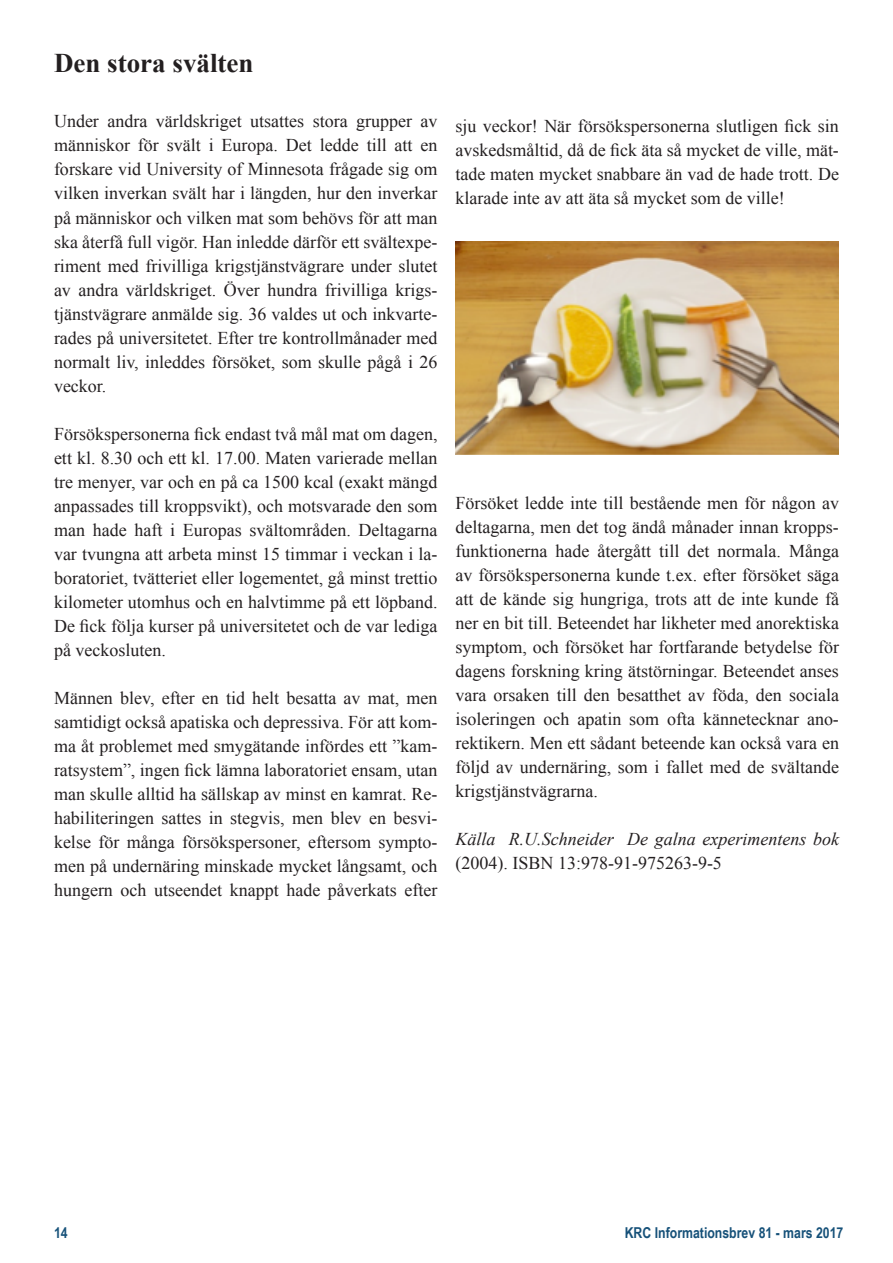
<style>
.page{position:relative;width:893px;height:1263px;background:#fff}
.page>*{position:absolute;margin:0;border:0;box-sizing:border-box;transform-origin:0 0}
.t1{font:700 27px "Times New Roman";color:#231f20}
.t2{font:18px/24px "Times New Roman";color:#231f20;text-align:justify}
.t3{font:italic 18px/24px "Times New Roman";color:#231f20}
.t4{font:700 15px "Arial Narrow";color:#165179}
.s1{font-style:normal}
</style>
<div class="page">
<img style="left:455px;top:242px;width:384px;height:213px">
<p class="t1" style="left:54px;top:45px;width:201px">Den stora svälten</p>
<p class="t2" style="left:54px;top:109px;width:385px">Under andra världskriget utsattes stora grupper av människor för svält i Europa. Det ledde till att en forskare vid University of Minnesota frågade sig om vilken inverkan svält har i längden, hur den inverkar på människor och vilken mat som behövs för att man ska återfå full vigör. Han inledde därför ett svältexpe&shy;riment med frivilliga krigstjänstvägrare under slutet av andra världskriget. Över hundra frivilliga krigs&shy;tjänstvägrare anmälde sig. 36 valdes ut och inkvarte&shy;rades på universitetet. Efter tre kontrollmånader med normalt liv, inleddes försöket, som skulle pågå i 26 veckor.</p>
<p class="t2" style="left:54px;top:421px;width:385px">Försökspersonerna fick endast två mål mat om dagen, ett kl. 8.30 och ett kl. 17.00. Maten varierade mellan tre menyer, var och en på ca 1500 kcal (exakt mängd anpassades till kroppsvikt), och motsvarade den som man hade haft i Europas svältområden. Deltagarna var tvungna att arbeta minst 15 timmar i veckan i la&shy;boratoriet, tvätteriet eller logementet, gå minst trettio kilometer utomhus och en halvtimme på ett löpband.<br>De fick följa kurser på universitetet och de var lediga på veckosluten.</p>
<p class="t2" style="left:54px;top:685px;width:385px">Männen blev, efter en tid helt besatta av mat, men samtidigt också apatiska och depressiva. För att kom&shy;ma åt problemet med smygätande infördes ett ”kam&shy;ratsystem”, ingen fick lämna laboratoriet ensam, utan man skulle alltid ha sällskap av minst en kamrat. Re&shy;habiliteringen sattes in stegvis, men blev en besvi&shy;kelse för många försökspersoner, eftersom sympto&shy;men på undernäring minskade mycket långsamt, och hungern och utseendet knappt hade påverkats efter</p>
<p class="t2" style="left:455px;top:113px;width:385px">sju veckor! När försökspersonerna slutligen fick sin avskedsmåltid, då de fick äta så mycket de ville, mät&shy;tade maten mycket snabbare än vad de hade trott. De klarade inte av att äta så mycket som de ville!</p>
<p class="t2" style="left:455px;top:491px;width:385px">Försöket ledde inte till bestående men för någon av deltagarna, men det tog ändå månader innan kropps&shy;funktionerna hade återgått till det normala. Många av försökspersonerna kunde t.ex. efter försöket säga att de kände sig hungriga, trots att de inte kunde få ner en bit till. Beteendet har likheter med anorektiska symptom, och försöket har fortfarande betydelse för dagens forskning kring ätstörningar. Beteendet anses vara orsaken till den besatthet av föda, den sociala isoleringen och apatin som ofta kännetecknar ano&shy;rektikern. Men ett sådant beteende kan också vara en följd av undernäring, som i fallet med de svältande krigstjänstvägrarna.</p>
<p class="t3" style="left:455px;top:827px;width:385px">Källa R.U.Schneider De galna experimentens bok <span class="s1">(2004). ISBN 13:978-91-975263-9-5</span></p>
<p class="t4" style="left:54px;top:1221px;width:15px">14</p>
<p class="t4" style="left:625px;top:1221px;width:220px">KRC Informationsbrev 81 - mars 2017</p>
</div>
